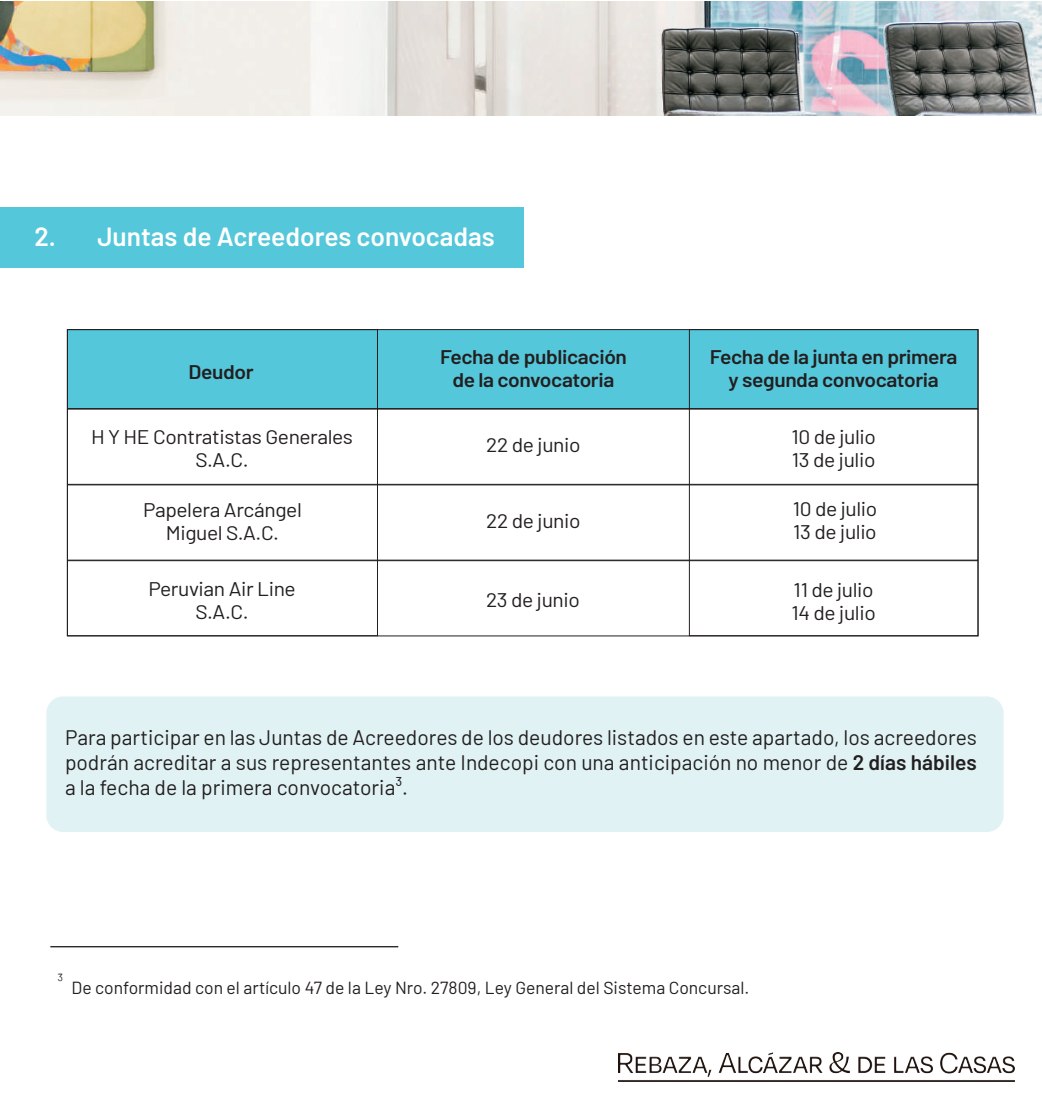
<style>
.page{position:relative;width:1042px;height:1105px;background:#fff}
.page>*{position:absolute;margin:0;border:0;box-sizing:border-box;transform-origin:0 0}
.t1{font:600 26.25px "Barlow";color:#fff}
.t2{font:21px/25.2px "Barlow";color:#231f20;text-align:justify}
.t3{font:19.78px/23.1px "Barlow";letter-spacing:-.02em;color:#231f20;text-align:center;scale:1.06 1}
.t4{font:600 19.78px/23.1px "Barlow";letter-spacing:-.02em;color:#231f20;text-align:center;scale:1.06 1}
.t5{font:17.5px "Barlow";color:#231f20}
.t6{font:300 17.5px "Barlow";color:#231f20}
.s1{font-weight:600}
</style>
<div class="page">
<div style="left:46px;top:696px;width:957px;height:136px;background:#daf0f2;border-radius:17px"></div>
<hr style="left:50px;top:946px;width:348px;height:1px;background:#231f20">
<div style="left:67px;top:329px;width:911px;height:80px;background:#55c7da;border:1px solid #231f20"></div>
<div style="left:67px;top:560px;width:911px;height:76px;border:1px solid #231f20"></div>
<div style="left:67px;top:409px;width:911px;height:76px;border:1px solid #231f20"></div>
<div style="left:0;top:208px;width:524px;height:60px;background:#55c7da"></div>
<img style="left:619px;top:1053px;width:396px;height:28px">
<img style="left:0;top:2px;width:1042px;height:114px">
<p class="t1" style="left:34px;top:217px;width:462px">2. Juntas de Acreedores convocadas</p>
<p class="t4" style="left:189px;top:359px;width:63px">Deudor</p>
<p class="t3" style="left:91px;top:424px;width:249px">H Y HE Contratistas Generales<br>S.A.C.</p>
<p class="t3" style="left:143px;top:496px;width:151px">Papelera Arcángel<br>Miguel S.A.C.</p>
<p class="t4" style="left:440px;top:344px;width:178px">Fecha de publicación de la convocatoria</p>
<p class="t3" style="left:486px;top:432px;width:90px">22 de junio</p>
<p class="t3" style="left:486px;top:508px;width:90px">22 de junio</p>
<p class="t4" style="left:710px;top:343px;width:235px">Fecha de la junta en primera y segunda convocatoria</p>
<p class="t3" style="left:791px;top:424px;width:81px;text-align:left">10 de julio<br>13 de julio</p>
<p class="t3" style="left:793px;top:495px;width:81px;text-align:left">10 de julio<br>13 de julio</p>
<p class="t3" style="left:148px;top:576px;width:140px">Peruvian Air Line<br>S.A.C.</p>
<p class="t3" style="left:486px;top:587px;width:90px">23 de junio</p>
<p class="t3" style="left:791px;top:577px;width:81px;text-align:left">11 de julio<br>14 de julio</p>
<p class="t2" style="left:65px;top:723px;width:913px">Para participar en las Juntas de Acreedores de los deudores listados en este apartado, los acreedores podrán acreditar a sus representantes ante Indecopi con una anticipación no menor de <span class="s1">2 días hábiles </span>a la fecha de la primera convocatoria³.</p>
<p class="t6" style="left:57px;top:970px;width:7px">³</p>
<p class="t5" style="left:72px;top:974px;width:679px">De conformidad con el artículo 47 de la Ley Nro. 27809, Ley General del Sistema Concursal.</p>
</div>
